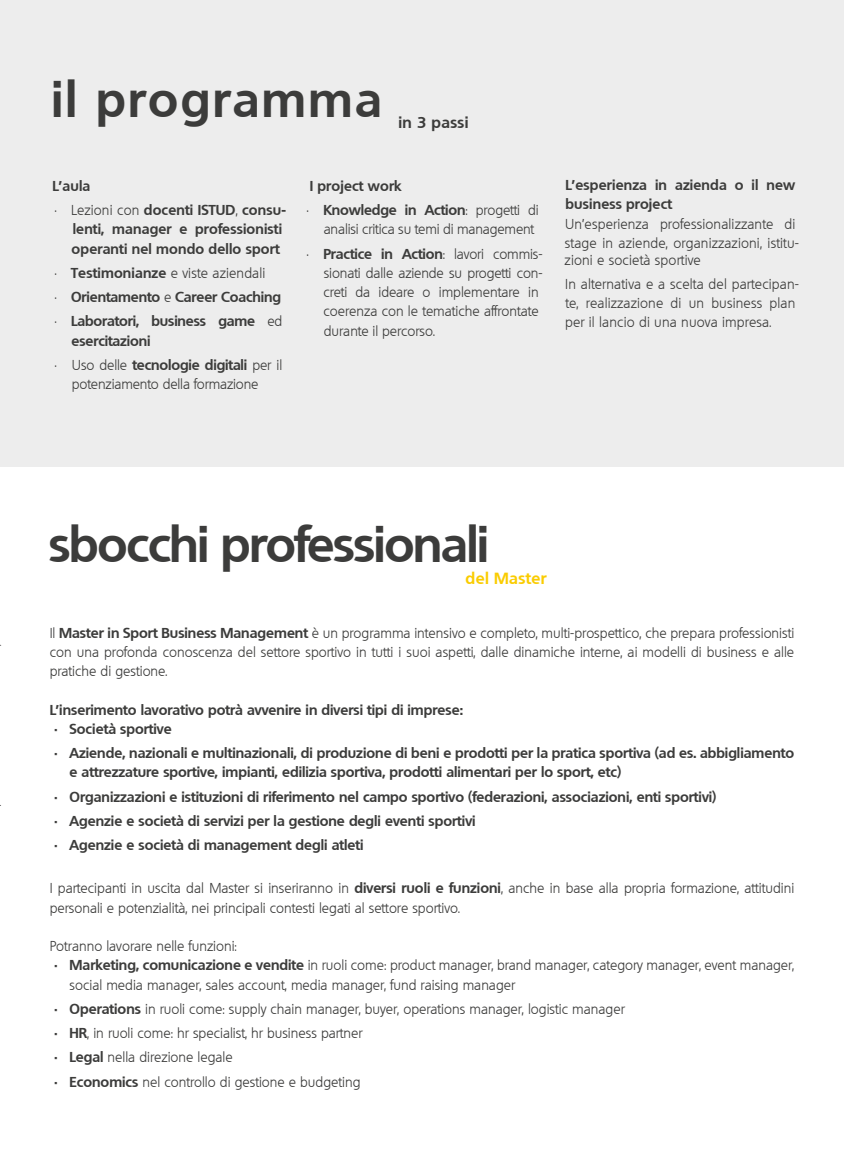
<style>
.page{position:relative;width:844px;height:1166px;background:#fff}
.page>*{position:absolute;margin:0;border:0;box-sizing:border-box;transform-origin:0 0}
.t1{font:700 48.12px "Quebec";letter-spacing:-.025em;color:#3c3c3b}
.t2{font:700 48.12px "Quebec";letter-spacing:.05em;color:#3c3c3b}
.t3{font:700 15.75px "Quebec";letter-spacing:.025em;color:#facc00}
.t4{font:700 15.4px "Quebec";letter-spacing:.025em;color:#3c3c3b}
.t5{font:300 14px/19.2px "Quebec";color:#3c3c3b}
.t6{font:700 14px/19.2px "Quebec";color:#3c3c3b}
.s1{font-weight:300}
.s2{font-weight:700}
</style>
<div class="page">
<div style="left:0;top:0;width:843px;height:466px;background:#ededed"></div>
<h1 class="t2" style="left:51px;top:68px;width:332px">il programma</h1>
<p class="t4" style="left:398px;top:113px;width:72px">in 3 passi</p>
<p class="t6" style="left:53px;top:176px;width:39px">L'aula</p>
<p class="t6" style="left:72px;top:200px;width:216px;text-indent:-17px"><span class="s1">• Lezioni con</span> docenti ISTUD<span class="s1">,</span> consu&shy;lenti, manager e professionisti operanti nel mondo dello sport</p>
<p class="t5" style="left:55px;top:263px;width:212px">• <span class="s2">Testimonianze</span> e viste aziendali</p>
<p class="t6" style="left:55px;top:287px;width:228px"><span class="s1">•</span> Orientamento <span class="s1">e</span> Career Coaching</p>
<p class="t6" style="left:72px;top:311px;width:212px;text-indent:-17px"><span class="s1">•</span> Laboratori, business game <span class="s1">ed </span>esercitazioni</p>
<p class="t5" style="left:55px;top:355px;width:229px;text-align:center">• Uso delle <span class="s2">tecnologie digitali</span> per il potenziamento della formazione</p>
<p class="t6" style="left:309px;top:176px;width:93px">I project work</p>
<p class="t5" style="left:323px;top:200px;width:216px;text-indent:-17px">• <span class="s2">Knowledge in Action</span>: progetti di analisi critica su temi di management</p>
<p class="t5" style="left:323px;top:244px;width:220px;text-indent:-17px">• <span class="s2">Practice in Action</span>: lavori commis&shy;sionati dalle aziende su progetti con&shy;creti da ideare o implementare in coerenza con le tematiche affrontate durante il percorso.</p>
<p class="t6" style="left:565px;top:175px;width:231px">L'esperienza in azienda o il new business project</p>
<p class="t5" style="left:564px;top:214px;width:235px">Un'esperienza professionalizzante di stage in aziende, organizzazioni, istitu-</p>
<p class="t5" style="left:564px;top:248px;width:236px;line-height:24.2px">zioni e società sportive<br>In alternativa e a scelta del partecipan-</p>
<p class="t5" style="left:565px;top:293px;width:232px">te, realizzazione di un business plan per il lancio di una nuova impresa.</p>
<h1 class="t1" style="left:49px;top:513px;width:441px">sbocchi professionali</h1>
<p class="t3" style="left:465px;top:568px;width:82px">del Master</p>
<p class="t5" style="left:50px;top:623px;width:746px;text-align:justify">Il <span class="s2">Master in Sport Business Management</span> è un programma intensivo e completo, multi-prospettico, che prepara professionisti con una profonda conoscenza del settore sportivo in tutti i suoi aspetti, dalle dinamiche interne, ai modelli di business e alle pratiche di gestione.</p>
<p class="t6" style="left:50px;top:699px;width:415px">L’inserimento lavorativo potrà avvenire in diversi tipi di imprese:</p>
<p class="t6" style="left:55px;top:719px;width:119px">• Società sportive</p>
<p class="t6" style="left:69px;top:743px;width:726px;text-indent:-15px">• Aziende, nazionali e multinazionali, di produzione di beni e prodotti per la pratica sportiva (ad es. abbigliamento e attrezzature sportive, impianti, edilizia sportiva, prodotti alimentari per lo sport, etc)</p>
<p class="t6" style="left:55px;top:786px;width:663px">• Organizzazioni e istituzioni di riferimento nel campo sportivo (federazioni, associazioni, enti sportivi)</p>
<p class="t6" style="left:55px;top:810px;width:422px">• Agenzie e società di servizi per la gestione degli eventi sportivi</p>
<p class="t6" style="left:55px;top:835px;width:310px">• Agenzie e società di management degli atleti</p>
<p class="t5" style="left:50px;top:879px;width:746px">I partecipanti in uscita dal Master si inseriranno in <span class="s2">diversi ruoli e funzioni</span>, anche in base alla propria formazione, attitudini personali e potenzialità, nei principali contesti legati al settore sportivo.</p>
<p class="t5" style="left:50px;top:936px;width:189px">Potranno lavorare nelle funzioni:</p>
<p class="t5" style="left:69px;top:956px;width:726px;text-indent:-15px"><span class="s2">• Marketing, comunicazione e vendite</span> in ruoli come: product manager, brand manager, category manager, event manager, social media manager, sales account, media manager, fund raising manager</p>
<p class="t5" style="left:55px;top:999px;width:571px"><span class="s2">• Operations</span> in ruoli come: supply chain manager, buyer, operations manager, logistic manager</p>
<p class="t5" style="left:55px;top:1023px;width:309px"><span class="s2">• HR</span>, in ruoli come: hr specialist, hr business partner</p>
<p class="t5" style="left:55px;top:1047px;width:179px"><span class="s2">• Legal</span> nella direzione legale</p>
<p class="t5" style="left:55px;top:1072px;width:307px"><span class="s2">• Economics</span> nel controllo di gestione e budgeting</p>
</div>
